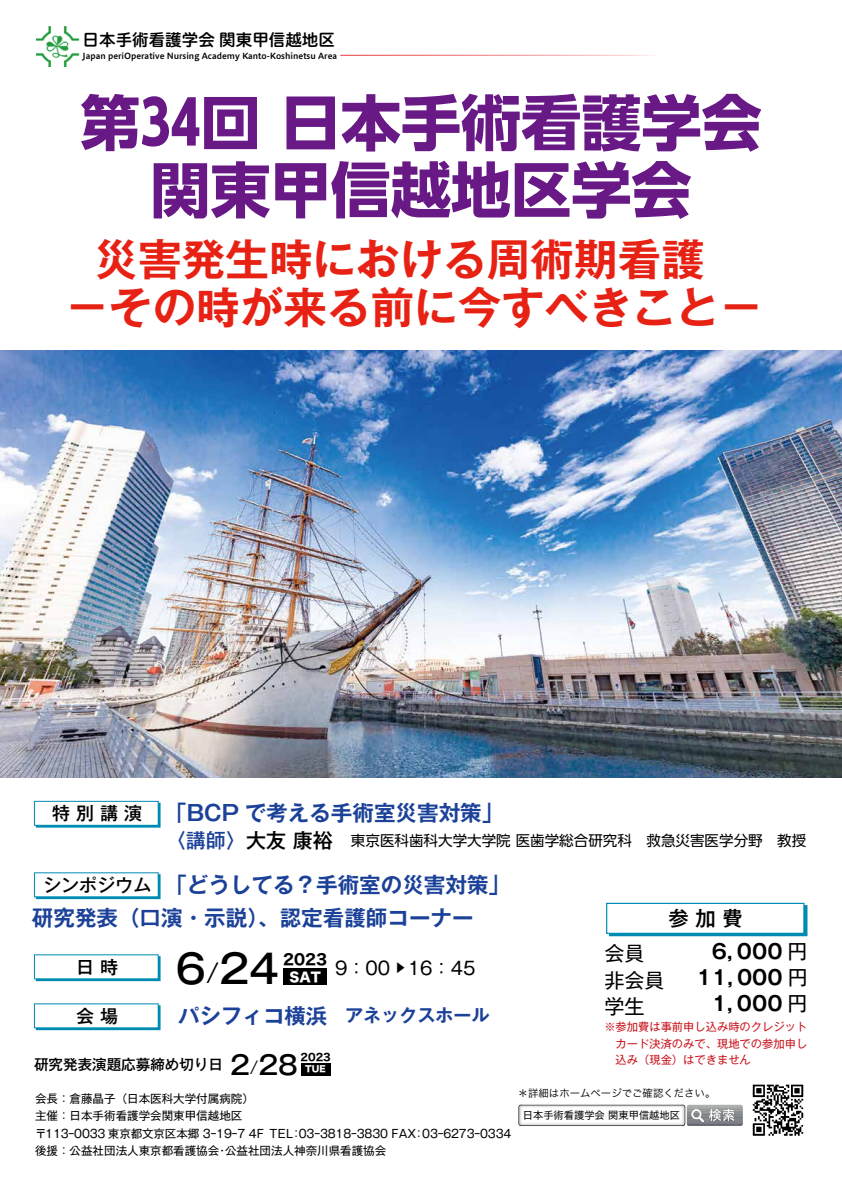
<style>
.page{position:relative;width:842px;height:1191px;background:#fff}
.page>*{position:absolute;margin:0;border:0;box-sizing:border-box;transform-origin:0 0}
.t1{font:700 60.1px/67.2px "UD Shin Go Pr 6";color:#681986;text-align:center}
.t2{font:700 43.6px/48.1px "Gothic MB101 Pr 5 De";color:#e72114;text-align:center}
.t3{font:500 39.7px "Gothic MB101 Pro";color:#000}
.t4{font:500 26.1px "Gothic MB101 Pro";color:#000}
.t5{font:700 21.5px/32.7px "Gothic MB101 Pro De";color:#1b4198}
.t6{font:500 20.3px "Gothic MB101 Pro";color:#000}
.t7{font:700 20px/26.3px "Gothic MB101 Pro De";color:#000;text-align:right}
.t8{font:20px/26.3px "Gothic MB101 Pro";color:#000}
.t9{font:700 18px "Gothic MB101 Pro De";color:#1b4198}
.t10{font:500 18px "Gothic MB101 Pro";color:#000}
.t11{font:18px "Gothic MB101 Pro";color:#000}
.t12{font:16.5px "Hiragino UD Sans R Std W6";color:#000}
.t13{font:14.8px "Hira Kaku Std W7";color:#000}
.t14{font:14.5px "UD Shin Go Pr 6";color:#000}
.t15{font:500 14.5px "Gothic MB101 Pro";color:#000}
.t16{font:11.5px/17.3px "Gothic MB101 Pro";color:#000}
.t17{font:11.4px "Koz Go Pr 6 N";color:#000}
.t18{font:11.3px/16.3px "Gothic MB101 Pro";color:#c8161e;text-align:right}
.t19{font:10.4px "Hira Kaku Std W3";color:#000}
.t20{font:10.2px "Hira Kaku Std W4";color:#000}
.t21{font:10.2px "Hira Kaku Std W7";color:#000}
.t22{font:8.5px "Hira Kaku Std W8";color:#fff}
.t23{font:8.4px "Hiragino UD Sans R Std W6";color:#000}
.s1{font-family:"Gothic MB101 Pro";font-weight:500;font-size:20px;color:#1b4198}
.s2{font-family:"Gothic MB101 Pro";font-weight:500;font-size:20px}
.s3{font-weight:400;font-size:26.1px}
.s4{font-family:"Gothic MB101 Pro";font-weight:400}
.s5{font-size:21.3px}
.s6{font-weight:400;font-size:17.1px}
</style>
<div class="page">
<img style="left:752px;top:1084px;width:52px;height:52px">
<img style="left:36px;top:26px;width:44px;height:41px">
<img style="left:0;top:351px;width:842px;height:427px">
<div style="left:36px;top:802px;width:124px;height:25px;border:1px solid #008bb2"></div>
<div style="left:34px;top:801px;width:124px;height:24px;background:#fff"></div>
<div style="left:34px;top:801px;width:125px;height:24px;border:1px solid #008bb2"></div>
<div style="left:609px;top:905px;width:198px;height:31px;border:1px solid #008bb2"></div>
<div style="left:607px;top:903px;width:197px;height:30px;background:#fff"></div>
<div style="left:606px;top:902px;width:198px;height:32px;border:1px solid #008bb2"></div>
<div style="left:36px;top:874px;width:124px;height:25px;border:1px solid #008bb2"></div>
<div style="left:34px;top:873px;width:124px;height:23px;background:#fff"></div>
<div style="left:36px;top:1005px;width:124px;height:25px;border:1px solid #008bb2"></div>
<div style="left:34px;top:1004px;width:124px;height:23px;background:#fff"></div>
<div style="left:36px;top:956px;width:124px;height:25px;border:1px solid #008bb2"></div>
<div style="left:34px;top:954px;width:124px;height:24px;background:#fff"></div>
<svg style="left:518px;top:1104px;width:225px;height:22px"></svg>
<hr style="left:340px;top:55px;width:320px;height:1px;background:#e8363b">
<div style="left:284px;top:968px;width:43px;height:16px;background:#000"></div>
<div style="left:301px;top:1063px;width:29px;height:12px;background:#000"></div>
<h3 class="t12" style="left:83px;top:28px;width:254px">日本手術看護学会 関東甲信越地区</h3>
<p class="t23" style="left:83px;top:49px;width:256px">Japan periOperative Nursing Academy Kanto-Koshinetsu Area</p>
<h1 class="t1" style="left:80px;top:88px;width:683px">第34回 日本手術看護学会関東甲信越地区学会</h1>
<h2 class="t2" style="left:66px;top:232px;width:699px">災害発生時における周術期看護　－その時が来る前に今すべきこと－</h2>
<h3 class="t5" style="left:165px;top:793px;width:340px">「BCP で考える手術室災害対策」</h3>
<p class="t14" style="left:166px;top:829px;width:642px"><span class="s1">〈講師〉</span><span class="s2">大友 康裕</span> 東京医科歯科大学大学院 医歯学総合研究科　救急災害医学分野　教授</p>
<h3 class="t5" style="left:32px;top:866px;width:480px;text-indent:133px">「どうしてる？手術室の災害対策」研究発表（口演・示説）、認定看護師コーナー</h3>
<h3 class="t10" style="left:76px;top:951px;width:44px">日 時</h3>
<h3 class="t3" style="left:176px;top:936px;width:105px">6<span class="s3">/</span>24</h3>
<h3 class="t10" style="left:52px;top:798px;width:92px">特 別 講 演</h3>
<h3 class="t10" style="left:43px;top:870px;width:110px">シンポジウム</h3>
<h3 class="t6" style="left:668px;top:901px;width:76px">参 加 費</h3>
<h3 class="t8" style="left:604px;top:937px;width:62px">会員非会員学生</h3>
<h3 class="t7" style="left:697px;top:935px;width:113px">6，000 <span class="s4">円<br></span>11，000 <span class="s4">円<br></span>1，000 <span class="s4">円</span></h3>
<p class="t13" style="left:283px;top:947px;width:45px">2023</p>
<h3 class="t11" style="left:290px;top:953px;width:187px"><sub>SAT</sub> 9：00 16：45</h3>
<p class="t17" style="left:395px;top:961px;width:13px">▶</p>
<h3 class="t9" style="left:178px;top:1000px;width:313px"><span class="s5">パシフィコ横浜</span>　アネックスホール</h3>
<h3 class="t10" style="left:76px;top:1001px;width:44px">会 場</h3>
<p class="t18" style="left:604px;top:1017px;width:204px">※参加費は事前申し込み時のクレジットカード決済のみで、現地での参加申し</p>
<p class="t21" style="left:301px;top:1049px;width:32px">2023</p>
<h3 class="t4" style="left:230px;top:1043px;width:69px">2<span class="s6">/</span>28</h3>
<p class="t15" style="left:34px;top:1052px;width:190px">研究発表演題応募締め切り日</p>
<p class="t18" style="left:616px;top:1050px;width:137px">込み（現金）はできません</p>
<p class="t22" style="left:305px;top:1064px;width:22px">TUE</p>
<p class="t16" style="left:35px;top:1088px;width:478px">会長：倉藤晶子（日本医科大学付属病院）<br>主催：日本手術看護学会関東甲信越地区　<br>〒113ｰ0033 東京都文京区本郷 3ｰ19ｰ7 4F TEL：03ｰ3818ｰ3830 FAX：03ｰ6273ｰ0334後援：公益社団法人東京都看護協会・公益社団法人神奈川県看護協会</p>
<p class="t19" style="left:518px;top:1085px;width:199px">＊詳細はホームページでご確認ください。</p>
<p class="t20" style="left:523px;top:1107px;width:159px">日本手術看護学会 関東甲信越地区</p>
</div>
